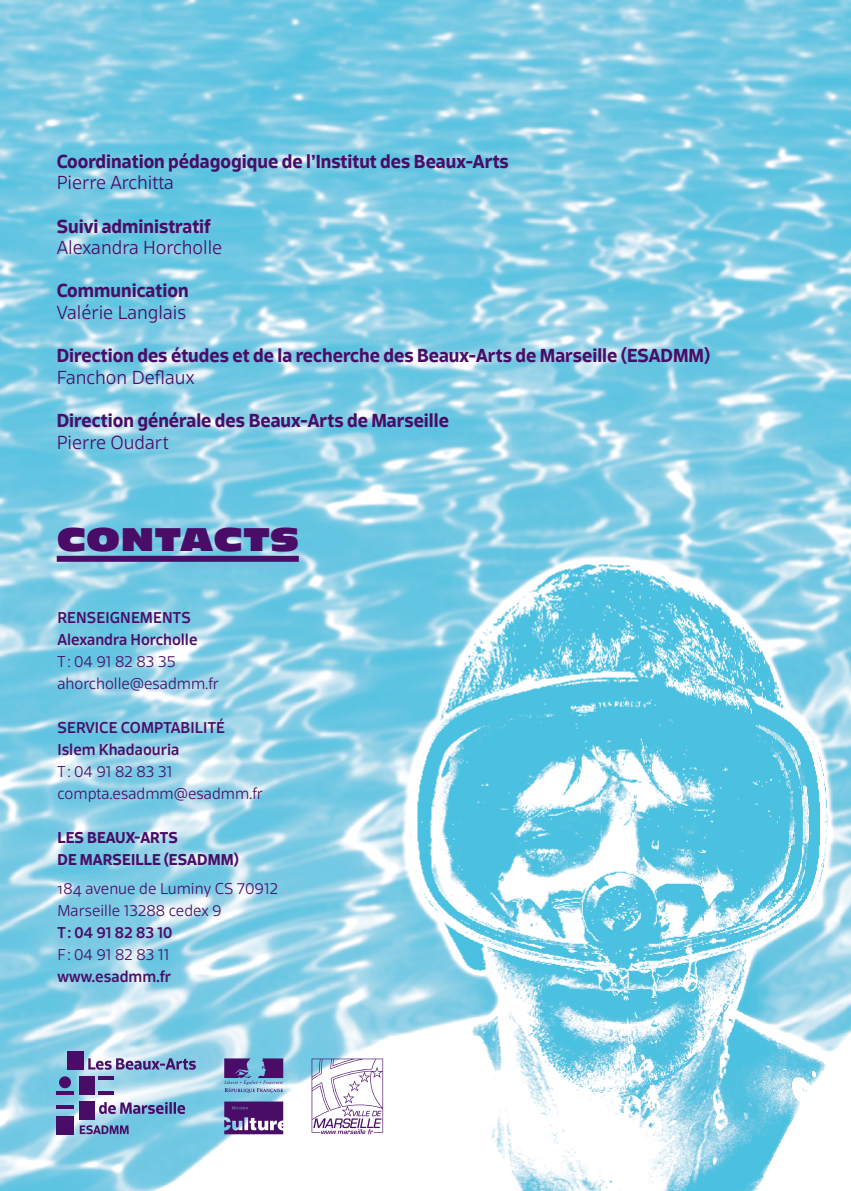
<style>
.page{position:relative;width:851px;height:1191px;background:#fff}
.page>*{position:absolute;margin:0;border:0;box-sizing:border-box;transform-origin:0 0}
.titre{font:32px "Antique Olive Nord";color:#4a0d67}
.fiche_-_corps_de_tex{font:700 18px "Scuba OT";color:#4a0d67}
.fiche_-_corps_de_tex-2{font:300 18px "Scuba OT";color:#4a0d67}
.t1{font:300 15px "Scuba OT";color:#4a0d67}
.t2{font:500 15px/22px "Scuba OT";color:#4a0d67}
.t3{font:700 15px "Scuba OT";letter-spacing:.01em;color:#4a0d67}
.s1{font-weight:300}
</style>
<div class="page">
<img style="left:0;top:0;width:850px;height:1191px">
<div style="left:57px;top:556px;width:242px;height:6px;background:#4a0d67"></div>
<hr style="left:99px;top:1076px;width:15px;height:4px;background:#4a0d67">
<hr style="left:99px;top:1091px;width:15px;height:4px;background:#4a0d67">
<div style="left:79px;top:1076px;width:16px;height:18px;background:#4a0d67"></div>
<hr style="left:57px;top:1091px;width:17px;height:3px;background:#4a0d67">
<div style="left:67px;top:1051px;width:17px;height:18px;background:#4a0d67"></div>
<div style="left:79px;top:1101px;width:16px;height:19px;background:#4a0d67"></div>
<hr style="left:57px;top:1105px;width:17px;height:4px;background:#4a0d67">
<div style="left:57px;top:1116px;width:17px;height:18px;background:#4a0d67"></div>
<div style="left:59px;top:1076px;width:12px;height:12px;background:#4a0d67;border-radius:50%"></div>
<svg style="left:88px;top:1058px;width:108px;height:11px"></svg>
<svg style="left:80px;top:1125px;width:49px;height:9px"></svg>
<svg style="left:99px;top:1102px;width:86px;height:12px"></svg>
<svg style="left:311px;top:1058px;width:72px;height:76px"></svg>
<svg style="left:224px;top:1058px;width:59px;height:35px;background:#6e79ad"></svg>
<svg style="left:224px;top:1101px;width:59px;height:33px;background:#683e86"></svg>
<p class="fiche_-_corps_de_tex" style="left:57px;top:150px;width:453px">Coordination pédagogique de l’Institut des Beaux-Arts</p>
<p class="fiche_-_corps_de_tex-2" style="left:57px;top:172px;width:119px">Pierre Architta</p>
<p class="fiche_-_corps_de_tex" style="left:57px;top:215px;width:156px">Suivi administratif</p>
<p class="fiche_-_corps_de_tex-2" style="left:57px;top:237px;width:167px">Alexandra Horcholle</p>
<p class="fiche_-_corps_de_tex" style="left:57px;top:280px;width:133px">Communication</p>
<p class="fiche_-_corps_de_tex-2" style="left:57px;top:302px;width:131px">Valérie Langlais</p>
<p class="fiche_-_corps_de_tex" style="left:57px;top:345px;width:655px">Direction des études et de la recherche des Beaux-Arts de Marseille (ESADMM)</p>
<p class="fiche_-_corps_de_tex-2" style="left:57px;top:366px;width:139px">Fanchon Deflaux</p>
<p class="fiche_-_corps_de_tex" style="left:57px;top:409px;width:394px">Direction générale des Beaux-Arts de Marseille</p>
<p class="fiche_-_corps_de_tex-2" style="left:57px;top:431px;width:113px">Pierre Oudart</p>
<p class="titre" style="left:57px;top:519px;width:243px">CONTACTS</p>
<p class="t2" style="left:57px;top:606px;width:135px">RENSEIGNEMENTS</p>
<p class="t2" style="left:57px;top:628px;width:142px">Alexandra Horcholle</p>
<p class="t1" style="left:57px;top:653px;width:120px">T: 04 91 82 83 35</p>
<p class="t1" style="left:57px;top:675px;width:163px">ahorcholle@esadmm.fr</p>
<p class="t2" style="left:57px;top:716px;width:169px">SERVICE COMPTABILITÉ</p>
<p class="t2" style="left:57px;top:738px;width:123px">Islem Khadaouria</p>
<p class="t1" style="left:57px;top:763px;width:116px">T: 04 91 82 83 31</p>
<p class="t1" style="left:57px;top:785px;width:207px">compta.esadmm@esadmm.fr</p>
<p class="t3" style="left:57px;top:829px;width:122px">LES BEAUX-ARTS</p>
<p class="t3" style="left:57px;top:851px;width:183px">DE MARSEILLE (ESADMM)</p>
<p class="t1" style="left:57px;top:879px;width:222px">184 avenue de Luminy CS 70912</p>
<p class="t1" style="left:57px;top:901px;width:166px">Marseille 13288 cedex 9</p>
<p class="t2" style="left:57px;top:920px;width:117px">T: 04 91 82 83 10<br><span class="s1">F: 04 91 82 83 11</span></p>
<p class="t2" style="left:57px;top:964px;width:115px">www.esadmm.fr</p>
</div>
